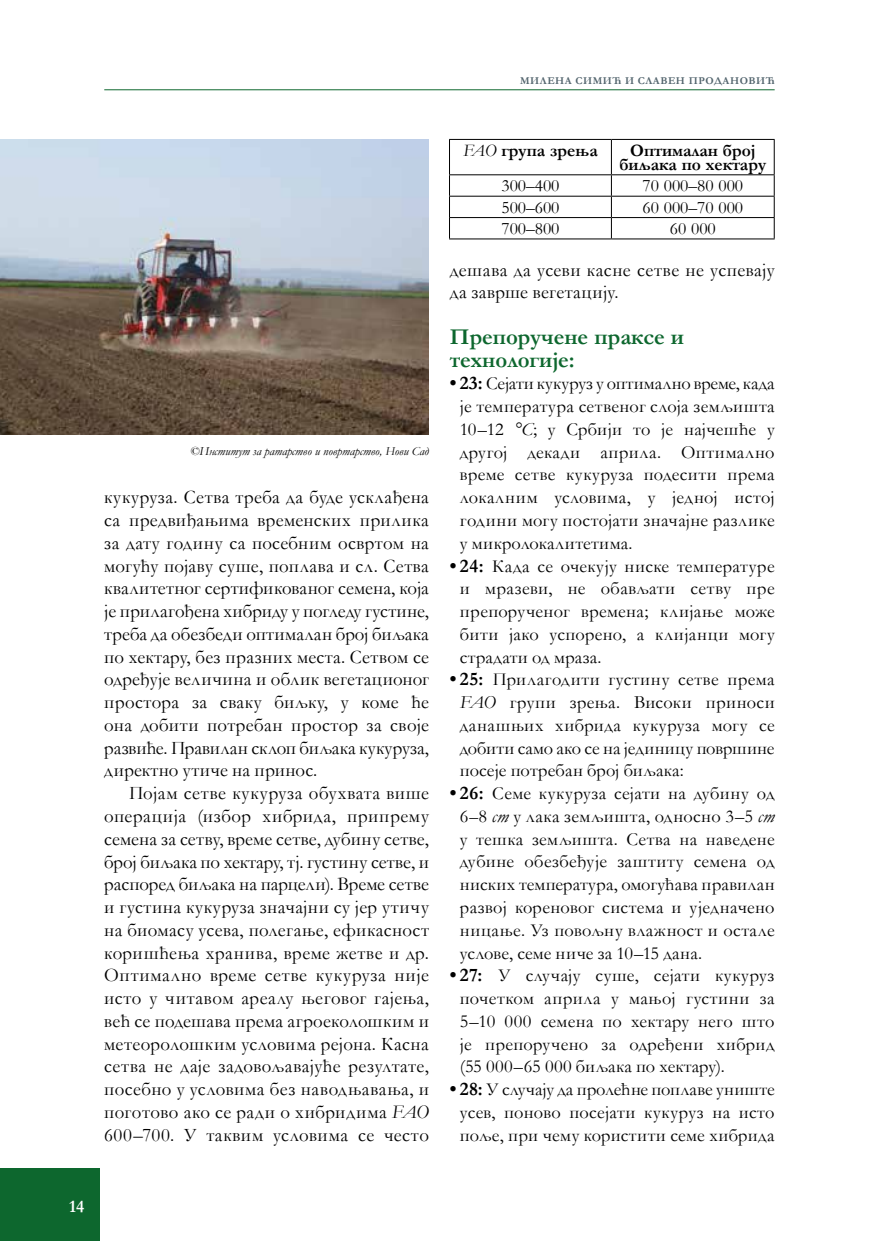
<style>
.page{position:relative;width:874px;height:1241px;background:#fff}
.page>*{position:absolute;margin:0;border:0;box-sizing:border-box;transform-origin:0 0}
.t1{font:700 22.75px/22.8px "Garamond";color:#0d672e}
.t2{font:19.25px/22.8px "Garamond";letter-spacing:.02em;color:#000;text-align:justify}
.t3{font:18.38px/22.8px "Garamond";letter-spacing:.01em;color:#000;text-align:justify}
.t4{font:17.5px "Garamond";color:#000}
.t5{font:700 17.5px/14px "Garamond";color:#000;text-align:center}
.t6{font:700 17.5px "Garamond";color:#fff}
.t7{font:italic 12.25px "Garamond";color:#000}
.t8{font:700 10.5px "Garamond";letter-spacing:.05em;color:#52646d}
.s1{font-style:italic}
.s2{font-weight:400;font-style:italic}
.s3{font-weight:700;font-size:19.25px}
.s4{font-size:17.5px}
</style>
<div class="page">
<hr style="left:104px;top:89px;width:670px;height:1px;background:#0d672e">
<div style="left:0;top:1168px;width:99px;height:72px;background:#0d672e"></div>
<svg style="left:449px;top:140px;width:325px;height:98px"></svg>
<hr style="left:449px;top:238px;width:162px;height:1px;background:#000">
<hr style="left:611px;top:238px;width:163px;height:1px;background:#000">
<hr style="left:449px;top:139px;width:162px;height:1px;background:#000">
<hr style="left:611px;top:139px;width:163px;height:1px;background:#000">
<img style="left:0;top:139px;width:429px;height:296px">
<p class="t8" style="left:520px;top:74px;width:256px">МИЛЕНА СИМИЋ И СЛАВЕН ПРОДАНОВИЋ</p>
<p class="t7" style="left:190px;top:443px;width:240px">©Институт за ратарство и повртарство, Нови Сад</p>
<p class="t2" style="left:104px;top:485px;width:326px">кукуруза. Сетва треба да буде усклађена са предвиђањима временских прилика за дату годину са посебним освртом на могућу појаву суше, поплава и сл. Сетва квалитетног сертификованог семена, која је прилагођена хибриду у погледу густине, треба да обезбеди оптималан број биљака по хектару, без празних места. Сетвом се одређује величина и облик вегетационог простора за сваку биљку, у коме ће она добити потребан простор за своје развиће. Правилан склоп биљака кукуруза, директно утиче на принос.</p>
<p class="t2" style="left:104px;top:781px;width:326px;text-indent:25px">Појам сетве кукуруза обухвата више операција (избор хибрида, припрему семена за сетву, време сетве, дубину сетве, број биљака по хектару, тј. густину сетве, и распоред биљака на парцели). Време сетве и густина кукуруза значајни су јер утичу на биомасу усева, полегање, ефикасност коришћења хранива, време жетве и др.<br>Оптимално време сетве кукуруза није исто у читавом ареалу његовог гајења, већ се подешава према агроеколошким и метеоролошким условима рејона. Касна сетва не даје задовољавајуће резултате, посебно у условима без наводњавања, и поготово ако се ради о хибридима <span class="s1">FAO </span>600–700. У таквим условима се често</p>
<p class="t5" style="left:463px;top:143px;width:136px"><span class="s2">FAO</span> група зрења</p>
<p class="t5" style="left:619px;top:143px;width:148px">Оптималан број биљака по хектару</p>
<p class="t4" style="left:501px;top:174px;width:59px">300–400</p>
<p class="t4" style="left:642px;top:174px;width:102px">70 000–80 000</p>
<p class="t4" style="left:501px;top:195px;width:59px">500–600</p>
<p class="t4" style="left:642px;top:195px;width:102px">60 000–70 000</p>
<p class="t4" style="left:501px;top:217px;width:59px">700–800</p>
<p class="t4" style="left:669px;top:217px;width:47px">60 000</p>
<p class="t2" style="left:450px;top:257px;width:326px">дешава да усеви касне сетве не успевају да заврше вегетацију.</p>
<p class="t1" style="left:450px;top:325px;width:235px">Препоручене праксе и технологије:</p>
<p class="t3" style="left:459px;top:372px;width:316px;text-indent:-10px"><span class="s3">• 23:</span> Сејати кукуруз у оптимално време, када је температура сетвеног слоја земљишта 10–12 <span class="s1">°C</span>; у Србији то је најчешће у другој декади априла. Оптимално време сетве кукуруза подесити према локалним условима, у једној истој години могу постојати значајне разлике у микролокалитетима.</p>
<p class="t3" style="left:459px;top:554px;width:316px;text-indent:-10px"><span class="s3">• 24:</span> Када се очекују ниске температуре и мразеви, не обављати сетву пре препорученог времена; клијање може бити јако успорено, а клијанци могу страдати од мраза.</p>
<p class="t3" style="left:459px;top:667px;width:316px;text-indent:-10px"><span class="s3">• 25:</span> Прилагодити густину сетве према <span class="s1">FAO</span> групи зрења. Високи приноси данашњих хибрида кукуруза могу се добити само ако се на јединицу површине посеје потребан број биљака:</p>
<p class="t3" style="left:459px;top:781px;width:316px;text-indent:-10px"><span class="s3">• 26:</span> Семе кукуруза сејати на дубину од 6<span class="s4">–</span>8 <span class="s1">cm</span> у лака земљишта, односно 3–5 <span class="s1">cm </span>у тешка земљишта. Сетва на наведене дубине обезбеђује заштиту семена од ниских температура, омогућава правилан развој кореновог система и уједначено ницање. Уз повољну влажност и остале услове, семе ниче за 10–15 дана.</p>
<p class="t3" style="left:459px;top:963px;width:316px;text-indent:-10px"><span class="s3">• 27:</span> У случају суше, сејати кукуруз почетком априла у мањој густини за 5–10 000 семена по хектару него што је препоручено за одређени хибрид (55 000–65 000 биљака по хектару).</p>
<p class="t3" style="left:450px;top:1077px;width:326px;text-align:center"><span class="s3">• 28:</span> У случају да пролећне поплаве униште усев, поново посејати кукуруз на исто поље, при чему користити семе хибрида</p>
<p class="t6" style="left:69px;top:1194px;width:17px">14</p>
</div>
